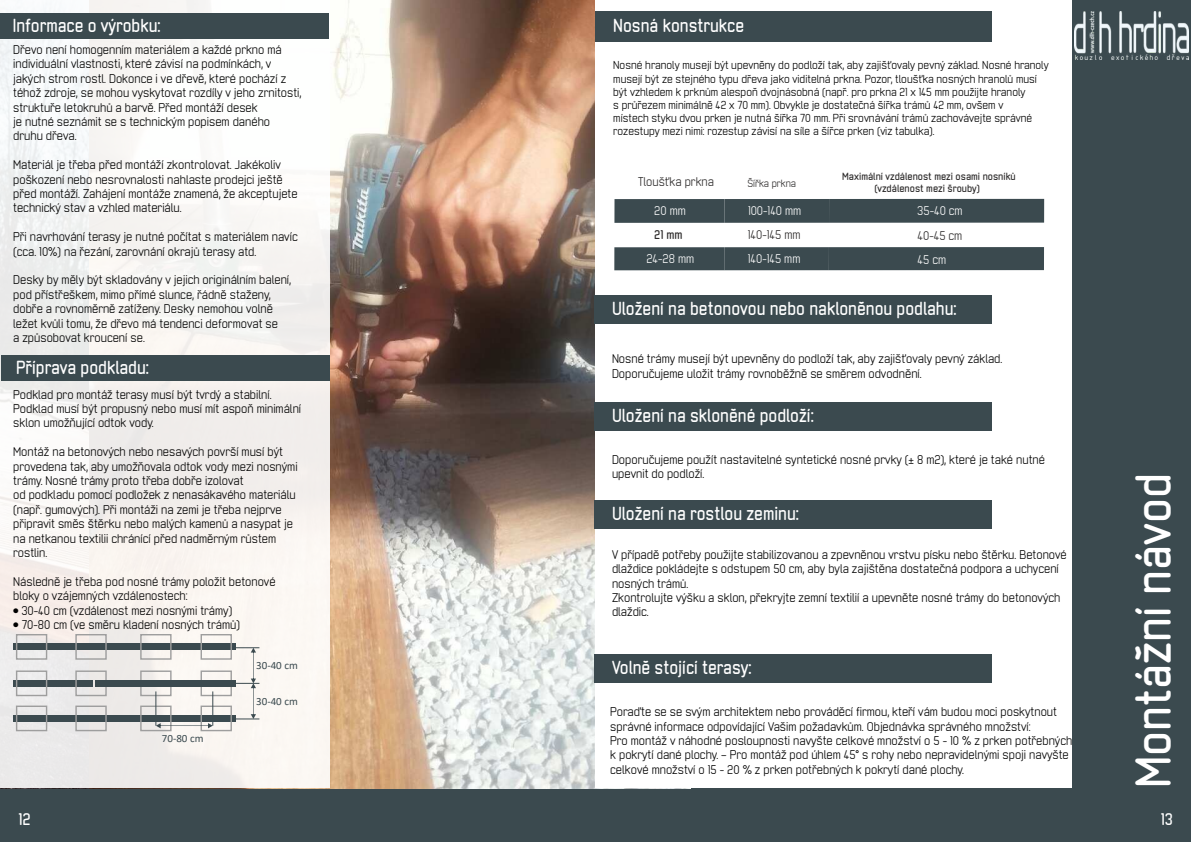
<style>
.page{position:relative;width:1191px;height:842px;background:#fff}
.page>*{position:absolute;margin:0;border:0;box-sizing:border-box;transform-origin:0 0}
.t1{font:700 48px "Neutraliser Sans";color:#fff}
.t2{font:700 18px "Neutraliser Sans";color:#fff;scale:.94 1}
.t3{font:700 16px "Neutraliser Sans";color:#fff}
.t4{font:12px/14.4px "Neutraliser Sans";color:#000}
.t5{font:12px "Neutraliser Sans";color:#fff}
.t6{font:12px "Neutraliser Sans";color:#2b2929}
.t7{font:700 12px "Neutraliser Sans";color:#2b2929}
.t8{font:11px/13.2px "Neutraliser Sans";color:#000}
.t9{font:11px "Calibri";color:#3b4a4f}
.t10{font:700 10px/12px "Neutraliser Sans";color:#2b2929;text-align:center}
.t11{font:10px "Neutraliser Sans";color:#2b2929}
</style>
<div class="page">
<div style="left:0;top:772px;width:594px;height:70px;background:#3b4a4f"></div>
<div style="left:594px;top:625px;width:597px;height:217px;background:#3b4a4f"></div>
<img style="left:329px;top:0;width:265px;height:788px">
<div style="left:0;top:0;width:329px;height:788px;background:#f7f5f2"></div>
<div style="left:13px;top:715px;width:223px;height:6px;background:#3b4a4f"></div>
<div style="left:13px;top:680px;width:79px;height:6px;background:#3b4a4f"></div>
<div style="left:13px;top:644px;width:223px;height:6px;background:#3b4a4f"></div>
<div style="left:200px;top:634px;width:32px;height:26px;border:1px solid #9e9e9e"></div>
<div style="left:140px;top:634px;width:32px;height:26px;border:1px solid #9e9e9e"></div>
<div style="left:75px;top:634px;width:32px;height:26px;border:1px solid #9e9e9e"></div>
<div style="left:16px;top:634px;width:31px;height:26px;border:1px solid #9e9e9e"></div>
<div style="left:200px;top:670px;width:32px;height:26px;border:1px solid #9e9e9e"></div>
<div style="left:200px;top:705px;width:32px;height:26px;border:1px solid #9e9e9e"></div>
<div style="left:140px;top:670px;width:32px;height:26px;border:1px solid #9e9e9e"></div>
<div style="left:140px;top:705px;width:32px;height:26px;border:1px solid #9e9e9e"></div>
<div style="left:75px;top:670px;width:32px;height:26px;border:1px solid #9e9e9e"></div>
<div style="left:75px;top:705px;width:32px;height:26px;border:1px solid #9e9e9e"></div>
<div style="left:16px;top:670px;width:31px;height:26px;border:1px solid #9e9e9e"></div>
<div style="left:16px;top:705px;width:31px;height:26px;border:1px solid #9e9e9e"></div>
<div style="left:95px;top:680px;width:141px;height:6px;background:#3b4a4f"></div>
<svg style="left:236px;top:647px;width:23px;height:73px"></svg>
<hr style="left:156px;top:691px;width:1px;height:35px;background:#3b4a4f">
<svg style="left:156px;top:723px;width:56px;height:5px"></svg>
<hr style="left:212px;top:691px;width:1px;height:35px;background:#3b4a4f">
<div style="left:594px;top:0;width:597px;height:788px;background:#fff"></div>
<div style="left:0;top:14px;width:329px;height:25px;background:#3b4a4f"></div>
<div style="left:1px;top:355px;width:329px;height:26px;background:#3b4a4f"></div>
<div style="left:594px;top:11px;width:397px;height:31px;background:#3b4a4f"></div>
<div style="left:1072px;top:0;width:119px;height:795px;background:#3b4a4f"></div>
<div style="left:614px;top:199px;width:110px;height:24px;background:#3b4a4f"></div>
<div style="left:724px;top:199px;width:105px;height:24px;background:#3b4a4f"></div>
<div style="left:829px;top:199px;width:215px;height:24px;background:#3b4a4f"></div>
<div style="left:614px;top:246px;width:110px;height:24px;background:#3b4a4f"></div>
<div style="left:724px;top:246px;width:105px;height:24px;background:#3b4a4f"></div>
<div style="left:829px;top:246px;width:215px;height:24px;background:#3b4a4f"></div>
<svg style="left:614px;top:246px;width:430px;height:2px"></svg>
<div style="left:594px;top:296px;width:397px;height:28px;background:#3b4a4f"></div>
<div style="left:594px;top:403px;width:397px;height:28px;background:#3b4a4f"></div>
<div style="left:594px;top:500px;width:397px;height:29px;background:#3b4a4f"></div>
<div style="left:594px;top:654px;width:397px;height:29px;background:#3b4a4f"></div>
<img style="left:1074px;top:11px;width:114px;height:49px">
<h2 class="t2" style="left:13px;top:18px;width:159px">Informace o výrobku:</h2>
<p class="t4" style="left:13px;top:43px;width:290px">Dřevo není homogenním materiálem a každé prkno má individuální vlastnosti, které závisí na podmínkách, v jakých strom rostl. Dokonce i ve dřevě, které pochází z téhož zdroje, se mohou vyskytovat rozdíly v jeho zrnitosti, struktuře letokruhů a barvě. Před montáží desek<br>je nutné seznámit se s technickým popisem daného druhu dřeva.</p>
<p class="t4" style="left:13px;top:158px;width:286px">Materiál je třeba před montáží zkontrolovat. Jakékoliv poškození nebo nesrovnalosti nahlaste prodejci ještě před montáží. Zahájení montáže znamená, že akceptujete technický stav a vzhled materiálu.</p>
<p class="t4" style="left:13px;top:230px;width:286px">Při navrhování terasy je nutné počítat s materiálem navíc (cca. 10%) na řezání, zarovnání okrajů terasy atd.</p>
<p class="t4" style="left:13px;top:273px;width:279px">Desky by měly být skladovány v jejich originálním balení, pod přístřeškem, mimo přímé slunce, řádně staženy, dobře a rovnoměrně zatíženy. Desky nemohou volně ležet kvůli tomu, že dřevo má tendenci deformovat se<br>a způsobovat kroucení se.</p>
<h2 class="t2" style="left:16px;top:360px;width:143px">Příprava podkladu:</h2>
<p class="t4" style="left:13px;top:387px;width:289px">Podklad pro montáž terasy musí být tvrdý a stabilní.<br>Podklad musí být propusný nebo musí mít aspoň minimální sklon umožňující odtok vody.</p>
<p class="t4" style="left:13px;top:445px;width:286px">Montáž na betonových nebo nesavých površí musí být provedena tak, aby umožňovala odtok vody mezi nosnými trámy. Nosné trámy proto třeba dobře izolovat<br>od podkladu pomocí podložek z nenasákavého materiálu (např. gumových). Při montáži na zemi je třeba nejprve připravit směs štěrku nebo malých kamenů a nasypat je na netkanou textilii chránící před nadměrným růstem rostlin.</p>
<p class="t4" style="left:13px;top:574px;width:264px">Následně je třeba pod nosné trámy položit betonové bloky o vzájemných vzdálenostech:</p>
<p class="t4" style="left:13px;top:603px;width:220px">• 30-40 cm (vzdálenost mezi nosnými trámy)</p>
<p class="t4" style="left:13px;top:617px;width:228px">• 70-80 cm (ve směru kladení nosných trámů)</p>
<p class="t9" style="left:256px;top:658px;width:43px">30-40 cm</p>
<p class="t9" style="left:162px;top:731px;width:43px">70-80 cm</p>
<p class="t9" style="left:256px;top:695px;width:43px">30-40 cm</p>
<h2 class="t2" style="left:613px;top:18px;width:141px">Nosná konstrukce</h2>
<p class="t8" style="left:613px;top:59px;width:437px">Nosné hranoly musejí být upevněny do podloží tak, aby zajišťovaly pevný základ. Nosné hranoly musejí být ze stejného typu dřeva jako viditelná prkna. Pozor, tloušťka nosných hranolů musí být vzhledem k prknům alespoň dvojnásobná (např. pro prkna 21 x 145 mm použijte hranoly<br>s průřezem minimálně 42 x 70 mm). Obvykle je dostatečná šířka trámů 42 mm, ovšem v<br>místech styku dvou prken je nutná šířka 70 mm. Při srovnávání trámů zachovávejte správné rozestupy mezi nimi: rozestup závisí na síle a šířce prken (viz tabulka).</p>
<p class="t6" style="left:638px;top:175px;width:77px">Tloušťka prkna</p>
<p class="t11" style="left:747px;top:178px;width:50px">Šířka prkna</p>
<p class="t10" style="left:842px;top:171px;width:175px">Maximální vzdálenost mezi osami nosníků (vzdálenost mezi šrouby)</p>
<p class="t5" style="left:654px;top:204px;width:33px">20 mm</p>
<p class="t5" style="left:748px;top:204px;width:55px">100-140 mm</p>
<p class="t7" style="left:654px;top:230px;width:30px">21 mm</p>
<p class="t6" style="left:748px;top:228px;width:54px">140-145 mm</p>
<p class="t5" style="left:646px;top:252px;width:49px">24-28 mm</p>
<p class="t5" style="left:748px;top:252px;width:54px">140-145 mm</p>
<p class="t5" style="left:917px;top:204px;width:47px">35-40 cm</p>
<p class="t6" style="left:917px;top:229px;width:46px">40-45 cm</p>
<p class="t5" style="left:917px;top:253px;width:30px">45 cm</p>
<h2 class="t2" style="left:612px;top:301px;width:368px">Uložení na betonovou nebo nakloněnou podlahu:</h2>
<p class="t4" style="left:612px;top:352px;width:392px">Nosné trámy musejí být upevněny do podloží tak, aby zajišťovaly pevný základ.<br>Doporučujeme uložit trámy rovnoběžně se směrem odvodnění.</p>
<h2 class="t2" style="left:612px;top:408px;width:216px">Uložení na skloněné podloží:</h2>
<p class="t4" style="left:612px;top:452px;width:434px">Doporučujeme použít nastavitelné syntetické nosné prvky (± 8 m2), které je také nutné upevnit do podloží.</p>
<h2 class="t2" style="left:612px;top:506px;width:200px">Uložení na rostlou zeminu:</h2>
<p class="t4" style="left:612px;top:547px;width:456px">V případě potřeby použijte stabilizovanou a zpevněnou vrstvu písku nebo štěrku. Betonové dlaždice pokládejte s odstupem 50 cm, aby byla zajištěna dostatečná podpora a uchycení nosných trámů.<br>Zkontrolujte výšku a sklon, překryjte zemní textilií a upevněte nosné trámy do betonových dlaždic.</p>
<h2 class="t2" style="left:612px;top:660px;width:150px">Volně stojící terasy:</h2>
<p class="t4" style="left:610px;top:705px;width:463px">Poraďte se se svým architektem nebo prováděcí firmou, kteří vám budou moci poskytnout správné informace odpovídající Vašim požadavkům. Objednávka správného množství:<br>Pro montáž v náhodné posloupnosti navyšte celkové množství o 5 - 10 % z prken potřebných k pokrytí dané plochy. – Pro montáž pod úhlem 45° s rohy nebo nepravidelnými spoji navyšte celkové množství o 15 - 20 % z prken potřebných k pokrytí dané plochy.</p>
<h1 class="t1" style="left:1133px;top:788px;width:317px;rotate:-90deg">Montážní návod</h1>
<h3 class="t3" style="left:18px;top:812px;width:14px">12</h3>
<h3 class="t3" style="left:1160px;top:812px;width:13px">13</h3>
</div>
